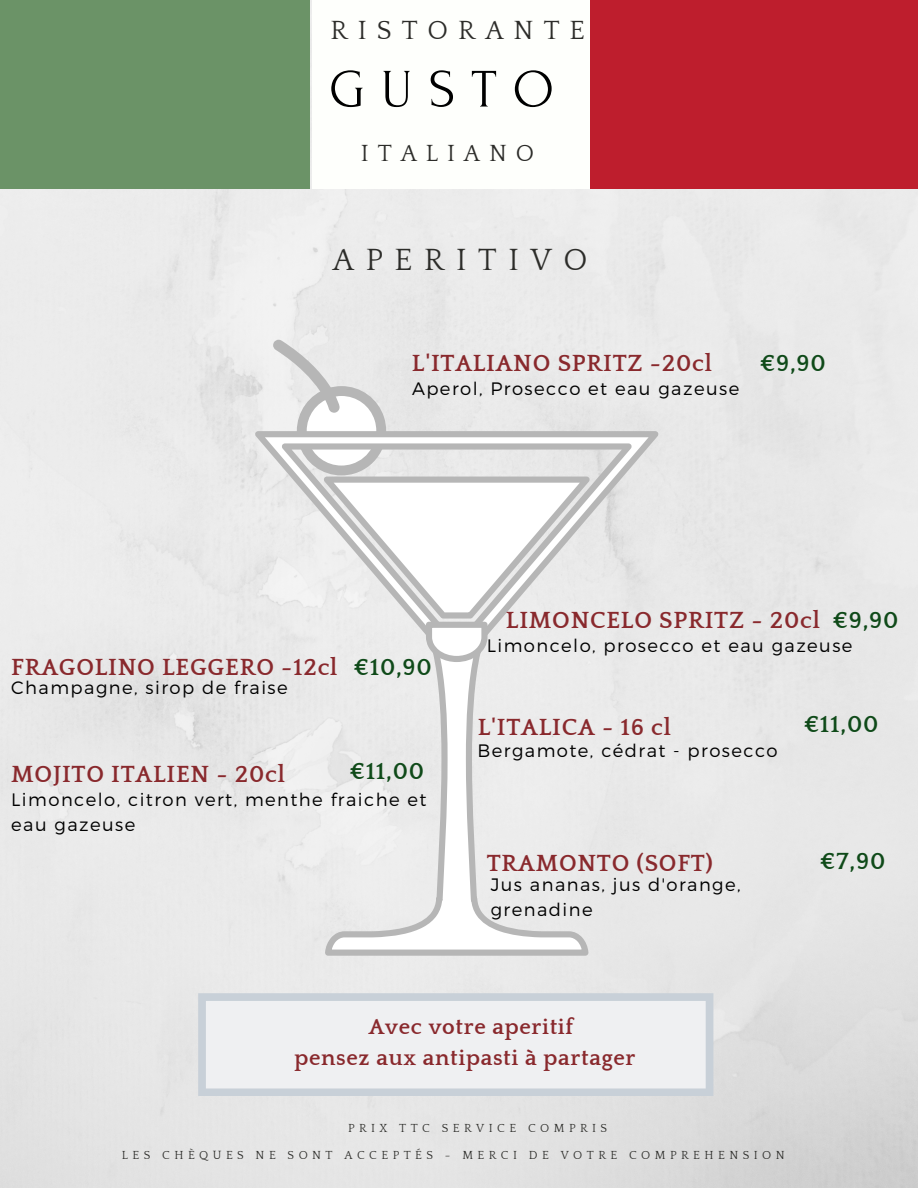
<style>
.page{position:relative;width:918px;height:1188px;background:#fff}
.page>*{position:absolute;margin:0;border:0;box-sizing:border-box;transform-origin:0 0}
.t1{font:54px "Forum";letter-spacing:.3em;color:#000}
.t2{font:31.5px "Quattrocento";letter-spacing:.37em;color:#2c2c29}
.t3{font:27px "Quattrocento";letter-spacing:.37em;color:#2c2c29}
.t4{font:700 24px "Quattrocento";letter-spacing:.03em;color:#89292d}
.t5{font:700 24px "Quattrocento";letter-spacing:.03em;color:#0f4a19}
.t6{font:24px "Quattrocento";letter-spacing:.37em;color:#2c2c29}
.t7{font:700 22.5px/30.3px "Quattrocento";letter-spacing:.03em;color:#89292d;text-align:center}
.t8{font:300 18px/25.2px "Montserrat";letter-spacing:.08em;color:#000}
.t9{font:12px "Quattrocento";letter-spacing:.37em;color:#2c2c29}
</style>
<div class="page">
<div style="left:0;top:0;width:310px;height:189px;background:#6b9367"></div>
<div style="left:590px;top:0;width:328px;height:189px;background:#be1e2d"></div>
<svg style="left:255px;top:431px;width:404px;height:525px;fill:#ebebeb"></svg>
<svg style="left:273px;top:340px;width:317px;height:322px"></svg>
<svg style="left:198px;top:993px;width:515px;height:103px;fill:#eff0f2"></svg>
<p class="t3" style="left:331px;top:16px;width:256px">RISTORANTE</p>
<p class="t1" style="left:329px;top:60px;width:226px">GUSTO</p>
<p class="t6" style="left:361px;top:140px;width:175px">ITALIANO</p>
<h6 class="t2" style="left:333px;top:243px;width:256px">APERITIVO</h6>
<h1 class="t4" style="left:412px;top:351px;width:301px">L'ITALIANO SPRITZ -20cl</h1>
<h3 class="t5" style="left:760px;top:351px;width:68px">€9,90</h3>
<h5 class="t8" style="left:412px;top:376px;width:329px">Aperol, Prosecco et eau gazeuse</h5>
<h2 class="t4" style="left:11px;top:654px;width:328px">FRAGOLINO LEGGERO -12cl</h2>
<p class="t5" style="left:353px;top:654px;width:80px">€10,90</p>
<h6 class="t8" style="left:11px;top:674px;width:278px">Champagne, sirop de fraise</h6>
<h6 class="t5" style="left:349px;top:759px;width:76px">€11,00</h6>
<h6 class="t4" style="left:11px;top:761px;width:275px">MOJITO ITALIEN - 20cl</h6>
<p class="t8" style="left:11px;top:786px;width:417px">Limoncelo, citron vert, menthe fraiche et eau gazeuse</p>
<p class="t4" style="left:506px;top:608px;width:316px">LIMONCELO SPRITZ - 20cl</p>
<h6 class="t5" style="left:832px;top:608px;width:68px">€9,90</h6>
<h6 class="t8" style="left:487px;top:632px;width:367px">Limoncelo, prosecco et eau gazeuse</h6>
<h6 class="t4" style="left:478px;top:715px;width:194px">L'ITALICA - 16 cl</h6>
<h6 class="t8" style="left:478px;top:737px;width:302px">Bergamote, cédrat - prosecco</h6>
<p class="t5" style="left:804px;top:712px;width:76px">€11,00</p>
<h6 class="t4" style="left:487px;top:851px;width:228px">TRAMONTO (SOFT)</h6>
<p class="t5" style="left:820px;top:849px;width:67px">€7,90</p>
<p class="t8" style="left:491px;top:871px;width:251px">Jus ananas, jus d'orange,</p>
<p class="t8" style="left:491px;top:896px;width:103px">grenadine</p>
<h6 class="t7" style="left:294px;top:1013px;width:342px">Avec votre aperitif<br>pensez aux antipasti à partager</h6>
<h6 class="t9" style="left:348px;top:1122px;width:261px">PRIX TTC SERVICE COMPRIS</h6>
<h4 class="t9" style="left:122px;top:1148px;width:664px">LES CHÈQUES NE SONT ACCEPTÉS - MERCI DE VOTRE COMPREHENSION</h4>
</div>
